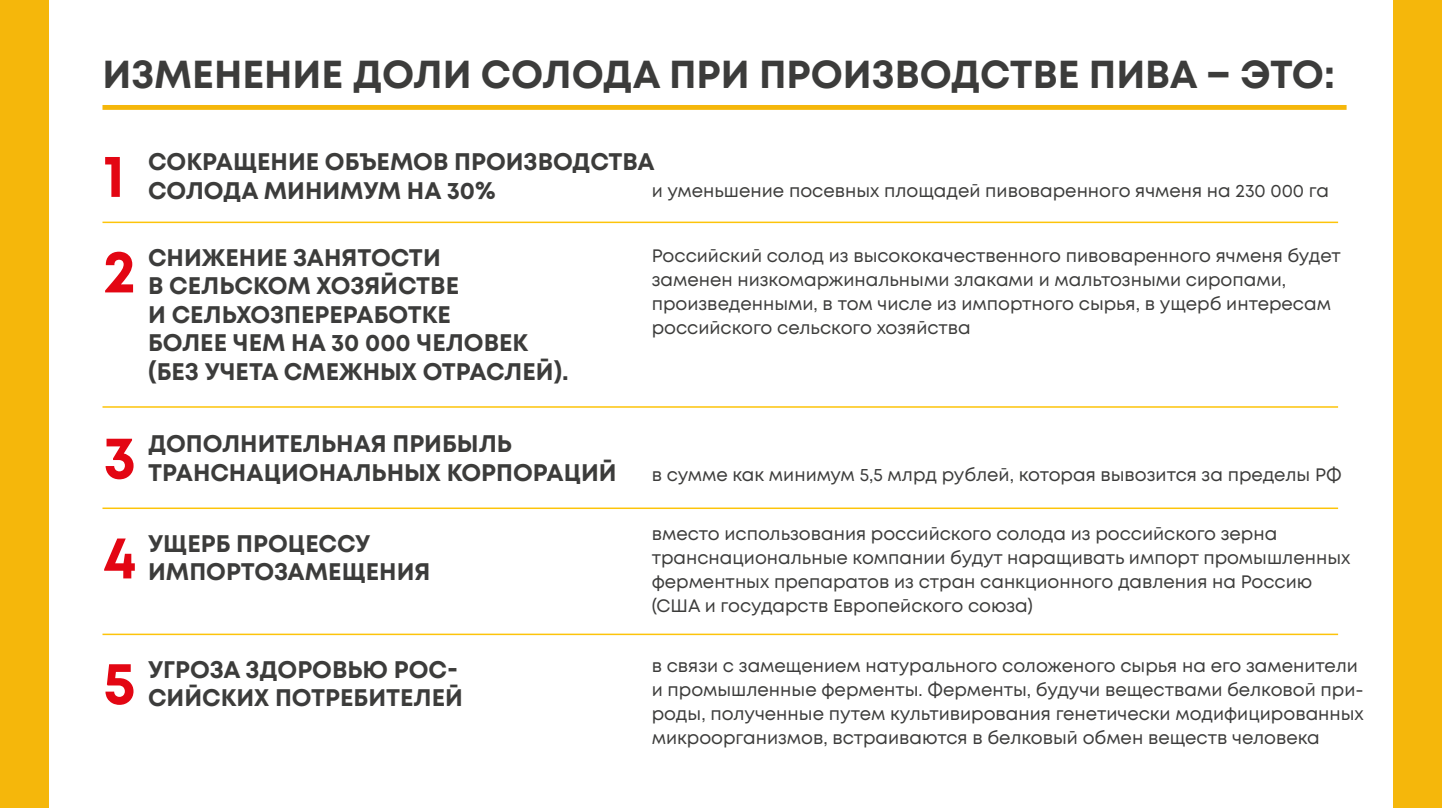
<style>
.page{position:relative;width:1442px;height:808px;background:#fff}
.page>*{position:absolute;margin:0;border:0;box-sizing:border-box;transform-origin:0 0}
.t1{font:700 60px/95.6px "Mont";color:#e30613}
.t2{font:700 39px "Mont";color:#3c3c3b}
.t3{font:700 24px/28.5px "Mont";color:#3c3c3b}
.t4{font:18px/24px "Mont";color:#3c3c3b}
</style>
<div class="page">
<div style="left:0;top:0;width:49px;height:808px;background:#f5b70b"></div>
<div style="left:1393px;top:0;width:48px;height:808px;background:#f5b70b"></div>
<hr style="left:102px;top:222px;width:1236px;height:1px;background:#fdc40a">
<hr style="left:102px;top:406px;width:1236px;height:2px;background:#fdc40a">
<hr style="left:102px;top:507px;width:1236px;height:2px;background:#fdc40a">
<hr style="left:102px;top:634px;width:1236px;height:1px;background:#fdc40a">
<div style="left:102px;top:105px;width:1244px;height:5px;background:#f5b70b"></div>
<h2 class="t2" style="left:102px;top:49px;width:1233px">ИЗМЕНЕНИЕ ДОЛИ СОЛОДА ПРИ ПРОИЗВОДСТВЕ ПИВА – ЭТО:</h2>
<h1 class="t1" style="left:103px;top:128px;width:34px">1<br>2</h1>
<h3 class="t3" style="left:148px;top:148px;width:508px">СОКРАЩЕНИЕ ОБЪЕМОВ ПРОИЗВОДСТВА<br>СОЛОДА МИНИМУМ НА 30%</h3>
<p class="t4" style="left:651px;top:179px;width:678px">и уменьшение посевных площадей пивоваренного ячменя на 230 000 га</p>
<h3 class="t3" style="left:148px;top:243px;width:422px">СНИЖЕНИЕ ЗАНЯТОСТИ<br>В СЕЛЬСКОМ ХОЗЯЙСТВЕ<br>И СЕЛЬХОЗПЕРЕРАБОТКЕ<br>БОЛЕЕ ЧЕМ НА 30 000 ЧЕЛОВЕК (БЕЗ УЧЕТА СМЕЖНЫХ ОТРАСЛЕЙ).</h3>
<p class="t4" style="left:651px;top:243px;width:690px">Российский солод из высококачественного пивоваренного ячменя будет заменен низкомаржинальными злаками и мальтозными сиропами, произведенными, в том числе из импортного сырья, в ущерб интересам российского сельского хозяйства</p>
<h1 class="t1" style="left:103px;top:408px;width:35px;line-height:99.8px">3<br>4</h1>
<h3 class="t3" style="left:148px;top:430px;width:470px">ДОПОЛНИТЕЛЬНАЯ ПРИБЫЛЬ<br>ТРАНСНАЦИОНАЛЬНЫХ КОРПОРАЦИЙ</h3>
<h3 class="t3" style="left:148px;top:529px;width:284px">УЩЕРБ ПРОЦЕССУ<br>ИМПОРТОЗАМЕЩЕНИЯ</h3>
<h1 class="t1" style="left:103px;top:636px;width:34px">5</h1>
<h3 class="t3" style="left:148px;top:655px;width:316px">УГРОЗА ЗДОРОВЬЮ РОС-<br>СИЙСКИХ ПОТРЕБИТЕЛЕЙ</h3>
<p class="t4" style="left:651px;top:462px;width:691px">в сумме как минимум 5,5 млрд рублей, которая вывозится за пределы РФ</p>
<p class="t4" style="left:651px;top:522px;width:700px">вместо использования российского солода из российского зерна транснациональные компании будут наращивать импорт промышленных ферментных препаратов из стран санкционного давления на Россию (США и государств Европейского союза)</p>
<p class="t4" style="left:651px;top:653px;width:713px">в связи с замещением натурального соложеного сырья на его заменители и промышленные ферменты. Ферменты, будучи веществами белковой при&shy;роды, полученные путем культивирования генетически модифицированных микроорганизмов, встраиваются в белковый обмен веществ человека</p>
</div>
